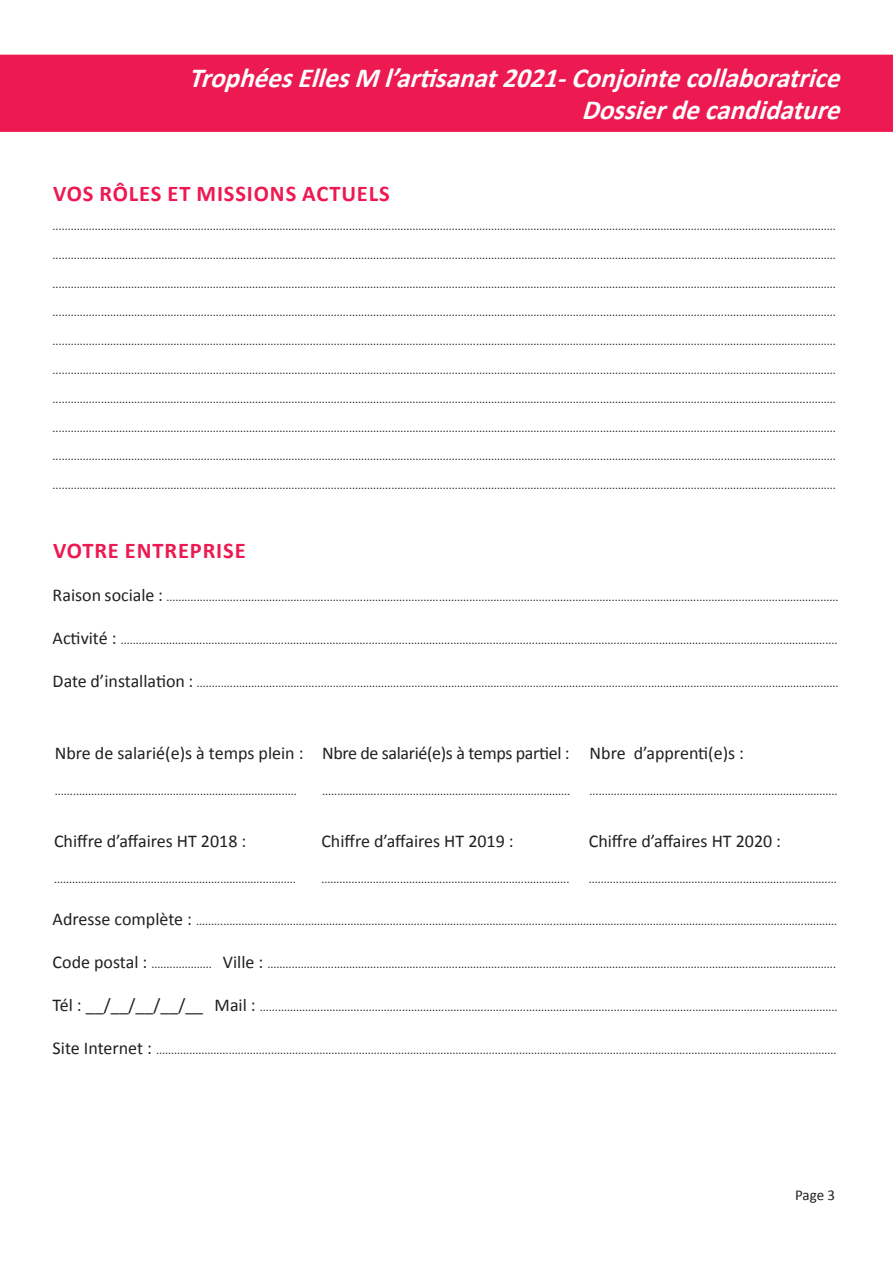
<style>
.page{position:relative;width:893px;height:1263px;background:#fff}
.page>*{position:absolute;margin:0;border:0;box-sizing:border-box;transform-origin:0 0}
.t1{font:italic 700 27.6px "Calibri";color:#fff}
.t2{font:700 22.5px "Calibri";letter-spacing:.04em;color:#ed1951}
.t3{font:18px "Calibri";color:#231f20}
.t4{font:15px "Calibri";color:#231f20}
.t5{font:12px "Calibri";color:#231f20}
.s1{font-size:18px}
</style>
<div class="page">
<div style="left:0;top:54px;width:893px;height:78px;background:#ed1951"></div>
<p class="t1" style="left:188px;top:60px;width:662px">TrophéesEllesM l’artisanat2021-Conjointecollaboratrice</p>
<p class="t1" style="left:581px;top:92px;width:269px">Dossierdecandidature</p>
<p class="t2" style="left:53px;top:179px;width:338px">VOS RÔLES ET MISSIONS ACTUELS</p>
<p class="t5" style="left:53px;top:218px;width:785px">...................................................................................................................................................................................................................................................................</p>
<p class="t5" style="left:53px;top:247px;width:785px">...................................................................................................................................................................................................................................................................</p>
<p class="t5" style="left:53px;top:276px;width:785px">...................................................................................................................................................................................................................................................................</p>
<p class="t5" style="left:53px;top:305px;width:785px">...................................................................................................................................................................................................................................................................</p>
<p class="t5" style="left:53px;top:334px;width:785px">...................................................................................................................................................................................................................................................................</p>
<p class="t5" style="left:53px;top:362px;width:785px">...................................................................................................................................................................................................................................................................</p>
<p class="t5" style="left:53px;top:391px;width:785px">...................................................................................................................................................................................................................................................................</p>
<p class="t5" style="left:53px;top:420px;width:785px">...................................................................................................................................................................................................................................................................</p>
<p class="t5" style="left:53px;top:449px;width:785px">...................................................................................................................................................................................................................................................................</p>
<p class="t5" style="left:53px;top:478px;width:785px">...................................................................................................................................................................................................................................................................</p>
<p class="t2" style="left:53px;top:536px;width:194px">VOTRE ENTREPRISE</p>
<p class="t5" style="left:53px;top:589px;width:787px"><span class="s1">Raison sociale :</span> ..............................................................................................................................................................................................................................</p>
<p class="t5" style="left:53px;top:632px;width:786px"><span class="s1">Activité :</span> .............................................................................................................................................................................................................................................</p>
<p class="t5" style="left:53px;top:676px;width:787px"><span class="s1">Date d’installation :</span> ....................................................................................................................................................................................................................</p>
<p class="t3" style="left:55px;top:742px;width:250px">Nbre de salarié(e)s à temps plein :</p>
<p class="t5" style="left:55px;top:784px;width:243px">................................................................................</p>
<p class="t3" style="left:54px;top:829px;width:194px">Chiffre d’affaires HT 2018 :</p>
<p class="t5" style="left:54px;top:871px;width:243px">................................................................................</p>
<p class="t3" style="left:322px;top:742px;width:249px">Nbre de salarié(e)s à temps partiel :</p>
<p class="t5" style="left:322px;top:784px;width:249px">..................................................................................</p>
<p class="t3" style="left:321px;top:829px;width:194px">Chiffre d’affaires HT 2019 :</p>
<p class="t5" style="left:321px;top:871px;width:249px">..................................................................................</p>
<p class="t3" style="left:590px;top:742px;width:156px">Nbre d’apprenti(e)s :</p>
<p class="t5" style="left:590px;top:784px;width:249px">..................................................................................</p>
<p class="t3" style="left:589px;top:829px;width:194px">Chiffre d’affaires HT 2020 :</p>
<p class="t5" style="left:589px;top:871px;width:249px">..................................................................................</p>
<p class="t5" style="left:53px;top:913px;width:786px"><span class="s1">Adresse complète :</span> ....................................................................................................................................................................................................................</p>
<p class="t5" style="left:53px;top:956px;width:785px"><span class="s1">Code postal :</span> .................... <span class="s1">Ville :</span> ............................................................................................................................................................................................</p>
<p class="t5" style="left:53px;top:1000px;width:786px"><span class="s1">Tél : __/__/__/__/__ Mail :</span> ...............................................................................................................................................................................................</p>
<p class="t5" style="left:53px;top:1043px;width:785px"><span class="s1">Site Internet :</span> .................................................................................................................................................................................................................................</p>
<p class="t4" style="left:795px;top:1185px;width:42px">Page 3</p>
</div>
